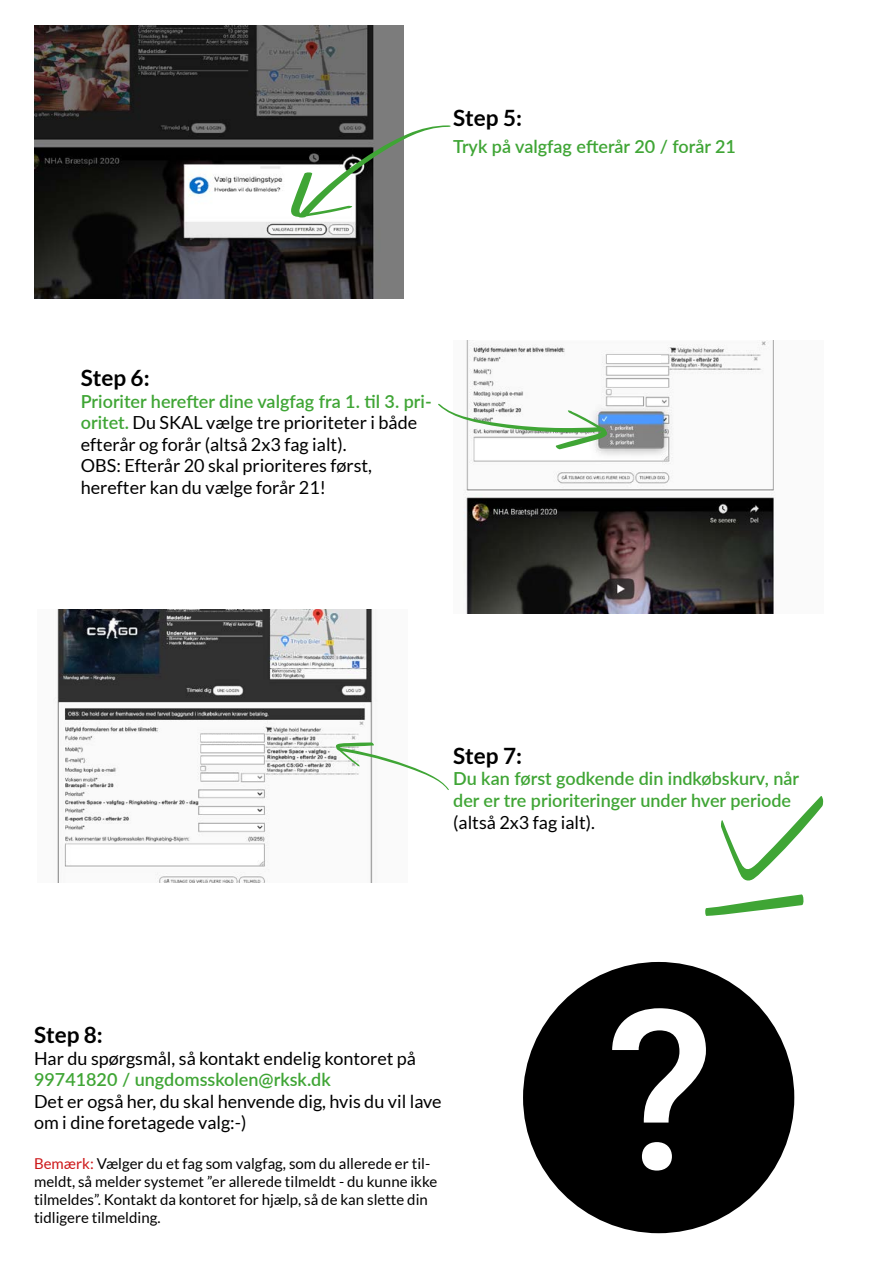
<style>
.page{position:relative;width:893px;height:1263px;background:#fff}
.page>*{position:absolute;margin:0;border:0;box-sizing:border-box;transform-origin:0 0}
.t1{font:700 22.5px "Lato";color:#000}
.t2{font:18px/21.6px "Lato";color:#000}
.t3{font:600 18px/21.6px "Lato";color:#3fa535}
.t4{font:15px/18px "Lato";color:#000}
.s1{font-weight:600;color:#3fa535}
.s2{color:#cd1719}
</style>
<div class="page">
<img style="left:34px;top:26px;width:370px;height:273px">
<svg style="left:291px;top:125px;width:160px;height:93px"></svg>
<svg style="left:721px;top:796px;width:102px;height:85px"></svg>
<svg style="left:705px;top:894px;width:99px;height:22px"></svg>
<svg style="left:523px;top:962px;width:271px;height:271px;fill:#000"></svg>
<img style="left:463px;top:340px;width:312px;height:273px">
<div style="left:607px;top:355px;width:53px;height:8px;background:#fff"></div>
<svg style="left:438px;top:404px;width:170px;height:46px"></svg>
<img style="left:55px;top:609px;width:318px;height:273px">
<div style="left:202px;top:735px;width:56px;height:5px;background:#fff"></div>
<svg style="left:335px;top:742px;width:114px;height:48px"></svg>
<p class="t1" style="left:453px;top:105px;width:70px">Step 5:</p>
<p class="t3" style="left:453px;top:135px;width:284px">Tryk på valgfag efterår 20 / forår 21</p>
<p class="t1" style="left:81px;top:365px;width:70px">Step 6:</p>
<p class="t2" style="left:81px;top:390px;width:352px"><span class="s1">Prioriter herefter dine valgfag fra 1. til 3. pri&shy;oritet.</span> Du SKAL vælge tre prioriteter i både efterår og forår (altså 2x3 fag ialt).<br>OBS: Efterår 20 skal prioriteres først, herefter kan du vælge forår 21!</p>
<p class="t1" style="left:453px;top:743px;width:70px">Step 7:</p>
<p class="t3" style="left:453px;top:767px;width:347px">Du kan først godkende din indkøbskurv, når der er tre prioriteringer under hver periode</p>
<p class="t2" style="left:453px;top:811px;width:143px">(altså 2x3 fag ialt).</p>
<p class="t1" style="left:34px;top:1022px;width:70px">Step 8:</p>
<p class="t2" style="left:34px;top:1047px;width:383px">Har du spørgsmål, så kontakt endelig kontoret på</p>
<p class="t3" style="left:34px;top:1068px;width:298px">99741820 / ungdomsskolen@rksk.dk</p>
<p class="t2" style="left:34px;top:1090px;width:409px">Det er også her, du skal henvende dig, hvis du vil lave om i dine foretagede valg:-)</p>
<p class="t4" style="left:34px;top:1154px;width:405px"><span class="s2">Bemærk:</span> Vælger du et fag som valgfag, som du allerede er til&shy;meldt, så melder systemet ”er allerede tilmeldt - du kunne ikke tilmeldes”. Kontakt da kontoret for hjælp, så de kan slette din tidligere tilmelding.</p>
</div>
